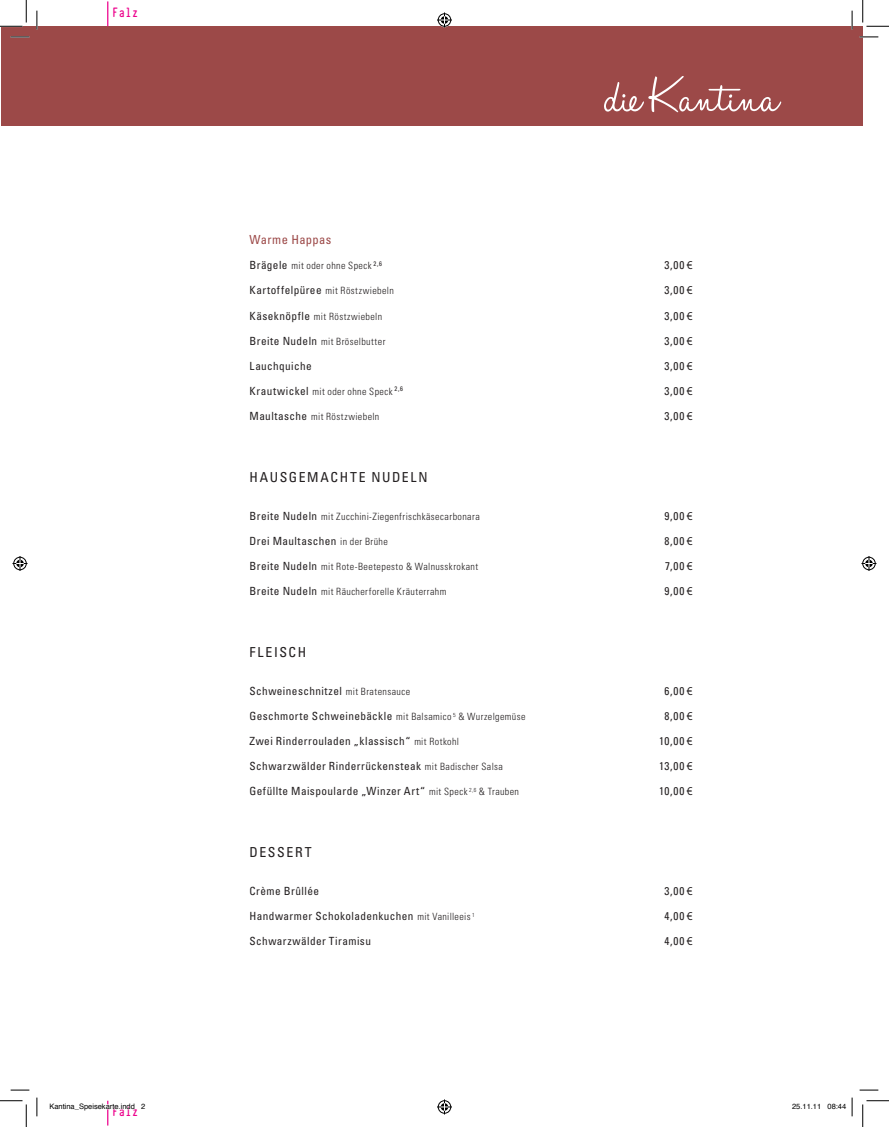
<style>
.page{position:relative;width:889px;height:1127px;background:#fff}
.page>*{position:absolute;margin:0;border:0;box-sizing:border-box;transform-origin:0 0}
.t1{font:700 15px "Typewriter Condensed";color:#ed028c}
.t2{font:condensed 13.75px "Univers";letter-spacing:.125em;color:#231f20}
.t3{font:condensed 12.5px "Univers";color:#9c4948}
.t4{font:condensed 11.25px "Univers";letter-spacing:.04em;color:#231f20}
.t5{font:300 condensed 10px "Univers";letter-spacing:.04em;color:#231f20}
.t6{font:7.5px "Helvetica";color:#000}
.s1{font-weight:400;font-size:11.25px}
.s2{font-family:"Myriad Pro";font-stretch:normal;font-size:12.12px}
.s3{font-weight:300;font-size:10px}
</style>
<div class="page">
<div style="left:1px;top:26px;width:36px;height:99px;background:#9c4948"></div>
<div style="left:37px;top:26px;width:825px;height:99px;background:#9c4948"></div>
<svg style="left:604px;top:76px;width:177px;height:36px"></svg>
<svg style="left:107px;top:1px;width:1px;height:25px"></svg>
<svg style="left:11px;top:36px;width:18px;height:2px"></svg>
<svg style="left:859px;top:36px;width:19px;height:2px"></svg>
<svg style="left:11px;top:1089px;width:18px;height:1px"></svg>
<svg style="left:859px;top:1089px;width:19px;height:1px"></svg>
<svg style="left:36px;top:11px;width:2px;height:18px"></svg>
<svg style="left:36px;top:1097px;width:2px;height:18px"></svg>
<svg style="left:851px;top:11px;width:2px;height:18px"></svg>
<svg style="left:0;top:0;width:27px;height:27px"></svg>
<svg style="left:0;top:1100px;width:27px;height:26px"></svg>
<svg style="left:862px;top:0;width:27px;height:27px"></svg>
<svg style="left:862px;top:1100px;width:27px;height:26px"></svg>
<svg style="left:437px;top:13px;width:15px;height:15px"></svg>
<svg style="left:437px;top:1099px;width:15px;height:15px"></svg>
<svg style="left:13px;top:556px;width:15px;height:15px"></svg>
<svg style="left:861px;top:556px;width:15px;height:15px"></svg>
<svg style="left:107px;top:1100px;width:2px;height:25px"></svg>
<svg style="left:851px;top:1097px;width:2px;height:18px"></svg>
<h1 class="t1" style="left:112px;top:1px;width:28px">Falz</h1>
<p class="t3" style="left:249px;top:232px;width:83px">Warme Happas</p>
<p class="t5" style="left:249px;top:260px;width:134px"><span class="s1">Brägele</span> mit oder ohne Speck <sup>2,6</sup></p>
<p class="t4" style="left:664px;top:258px;width:30px">3,00 <span class="s2">€</span></p>
<p class="t5" style="left:249px;top:285px;width:146px"><span class="s1">Kartoffelpüree</span> mit Röstzwiebeln</p>
<p class="t4" style="left:664px;top:283px;width:30px">3,00 <span class="s2">€</span></p>
<p class="t5" style="left:249px;top:310px;width:134px"><span class="s1">Käseknöpfle</span> mit Röstzwiebeln</p>
<p class="t4" style="left:664px;top:308px;width:30px">3,00 <span class="s2">€</span></p>
<p class="t5" style="left:249px;top:335px;width:137px"><span class="s1">Breite N udeln</span> mit Bröselbutter</p>
<p class="t4" style="left:664px;top:333px;width:30px">3,00 <span class="s2">€</span></p>
<p class="t4" style="left:249px;top:358px;width:64px">Lauchquiche</p>
<p class="t4" style="left:664px;top:358px;width:30px">3,00 <span class="s2">€</span></p>
<p class="t5" style="left:249px;top:385px;width:155px"><span class="s1">Krautwickel</span> mit oder ohne Speck <sup>2,6</sup></p>
<p class="t4" style="left:664px;top:383px;width:30px">3,00 <span class="s2">€</span></p>
<p class="t5" style="left:249px;top:410px;width:131px"><span class="s1">M aultasche</span> mit Röstzwiebeln</p>
<p class="t4" style="left:664px;top:408px;width:30px">3,00 <span class="s2">€</span></p>
<p class="t2" style="left:249px;top:468px;width:179px">Hausgemachte Nudeln</p>
<p class="t5" style="left:249px;top:510px;width:232px"><span class="s1">Breite N udeln</span> mit Zucchini-Ziegenfrischkäsecarbonara</p>
<p class="t4" style="left:664px;top:508px;width:30px">9,00 <span class="s2">€</span></p>
<p class="t4" style="left:249px;top:533px;width:140px">Drei Maultaschen <span class="s3">in der Brühe</span></p>
<p class="t4" style="left:664px;top:533px;width:30px">8,00 <span class="s2">€</span></p>
<p class="t5" style="left:249px;top:560px;width:230px"><span class="s1">Breite N udeln</span> mit Rote-Beetepesto &amp; Walnusskrokant</p>
<p class="t4" style="left:665px;top:558px;width:29px">7,00 <span class="s2">€</span></p>
<p class="t5" style="left:249px;top:585px;width:198px"><span class="s1">Breite N udeln</span> mit Räucherforelle Kräuterrahm</p>
<p class="t4" style="left:664px;top:583px;width:30px">9,00 <span class="s2">€</span></p>
<p class="t2" style="left:249px;top:643px;width:56px">Fl eisch</p>
<p class="t4" style="left:249px;top:683px;width:162px">Schweineschnitzel <span class="s3">mit Bratensauce</span></p>
<p class="t4" style="left:664px;top:683px;width:30px">6,00 <span class="s2">€</span></p>
<p class="t5" style="left:249px;top:710px;width:277px"><span class="s1">Geschmorte Schweinebäckle</span> mit Balsamico <sup>5</sup> &amp; Wurzelgemüse</p>
<p class="t4" style="left:664px;top:708px;width:30px">8,00 <span class="s2">€</span></p>
<p class="t4" style="left:249px;top:733px;width:211px">Zwei Rinderrouladen „klassisch“ <span class="s3">mit Rotkohl</span></p>
<p class="t4" style="left:659px;top:733px;width:35px">10,00 <span class="s2">€</span></p>
<p class="t4" style="left:249px;top:758px;width:255px">Schwarzwälder Rinderrückensteak <span class="s3">mit Badischer Salsa</span></p>
<p class="t4" style="left:659px;top:758px;width:35px">13,00 <span class="s2">€</span></p>
<p class="t4" style="left:249px;top:783px;width:271px">Gefüllte M aispoularde „Winzer Art“ <span class="s3">mit Speck</span> <sup>2,6</sup> <span class="s3">&amp; Trauben</span></p>
<p class="t4" style="left:659px;top:783px;width:35px">10,00 <span class="s2">€</span></p>
<p class="t2" style="left:249px;top:843px;width:63px">Dessert</p>
<p class="t4" style="left:249px;top:883px;width:71px">Crème Brûllée</p>
<p class="t4" style="left:664px;top:883px;width:30px">3,00 <span class="s2">€</span></p>
<p class="t4" style="left:249px;top:908px;width:227px">Handwarmer Schokoladenkuchen <span class="s3">mit Vanilleeis</span> <sup>1</sup></p>
<p class="t4" style="left:664px;top:908px;width:30px">4,00 <span class="s2">€</span></p>
<p class="t4" style="left:249px;top:933px;width:123px">Schwarzwälder Tiramisu</p>
<p class="t4" style="left:664px;top:933px;width:30px">4,00 <span class="s2">€</span></p>
<p class="t6" style="left:49px;top:1100px;width:97px">Kantina_Speisekarte.indd 2</p>
<p class="t6" style="left:792px;top:1100px;width:56px">25.11.11 08:44</p>
<h1 class="t1" style="left:112px;top:1100px;width:28px">Falz</h1>
</div>
